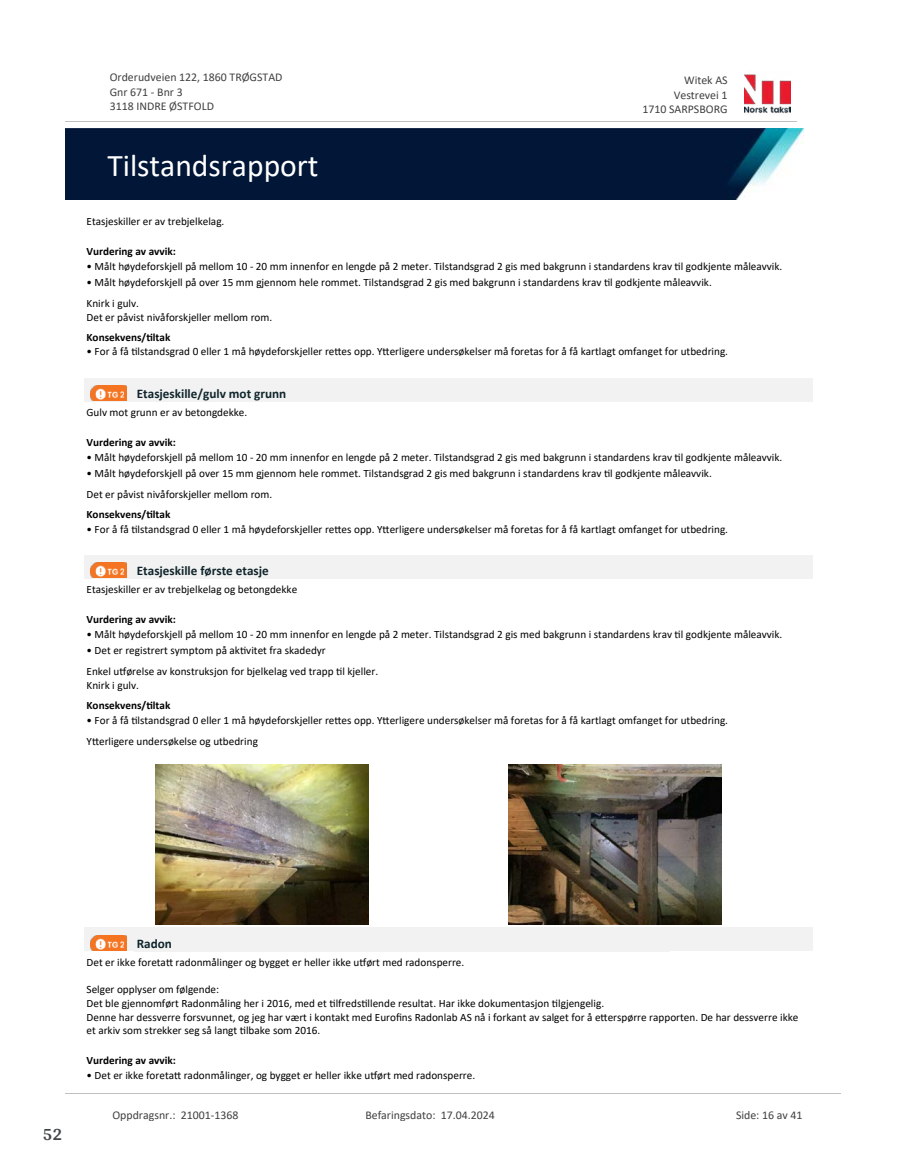
<style>
.page{position:relative;width:915px;height:1172px;background:#fff}
.page>*{position:absolute;margin:0;border:0;box-sizing:border-box;transform-origin:0 0}
.t1{font:31.65px "Calibri";color:#fff}
.t2{font:700 18px "Arya";color:#414749}
.t3{font:700 13.2px "Calibri";color:#0f252c}
.t4{font:11.85px/14.5px "Calibri";color:#404040}
.t5{font:11.25px/20.7px "Calibri";color:#000}
.t6{font:700 11.25px "Calibri";color:#000}
</style>
<div class="page">
<div style="left:84px;top:378px;width:728px;height:24px;background:#f2f2f2"></div>
<img style="left:91px;top:385px;width:35px;height:15px">
<div style="left:84px;top:555px;width:728px;height:24px;background:#f2f2f2"></div>
<div style="left:91px;top:563px;width:35px;height:15px;background:#f47421"></div>
<img style="left:91px;top:562px;width:35px;height:15px">
<img style="left:155px;top:765px;width:213px;height:160px">
<img style="left:508px;top:765px;width:213px;height:160px">
<div style="left:84px;top:927px;width:728px;height:24px;background:#f2f2f2"></div>
<svg style="left:94px;top:935px;width:32px;height:1px"></svg>
<img style="left:91px;top:936px;width:35px;height:14px">
<img style="left:744px;top:74px;width:46px;height:40px">
<hr style="left:65px;top:121px;width:731px;height:1px;background:#c0c0c0">
<img style="left:65px;top:129px;width:738px;height:71px">
<hr style="left:65px;top:1093px;width:775px;height:1px;background:#c0c0c0">
<p class="t4" style="left:110px;top:70px;width:174px">Orderudveien 122, 1860 TRØGSTAD<br>Gnr 671 - Bnr 3<br>3118 INDRE ØSTFOLD</p>
<p class="t4" style="left:684px;top:73px;width:45px">Witek AS</p>
<p class="t4" style="left:673px;top:87px;width:55px">Vestrevei 1</p>
<p class="t4" style="left:642px;top:102px;width:87px">1710 SARPSBORG</p>
<h1 class="t1" style="left:107px;top:143px;width:213px">Tilstandsrapport</h1>
<p class="t5" style="left:86px;top:211px;width:139px">Etasjeskiller er av trebjelkelag.</p>
<p class="t6" style="left:86px;top:244px;width:91px">Vurdering av avvik:</p>
<p class="t5" style="left:86px;top:255px;width:697px">• Målt høydeforskjell på mellom 10 - 20 mm innenfor en lengde på 2 meter. Tilstandsgrad 2 gis med bakgrunn i standardens krav 琀椀l godkjente måleavvik.</p>
<p class="t5" style="left:86px;top:272px;width:626px">• Målt høydeforskjell på over 15 mm gjennom hele rommet. Tilstandsgrad 2 gis med bakgrunn i standardens krav 琀椀l godkjente måleavvik.<br>Knirk i gulv.</p>
<p class="t5" style="left:86px;top:306px;width:187px">Det er påvist nivåforskjeller mellom rom.</p>
<p class="t6" style="left:86px;top:329px;width:85px">Konsekvens/琀椀ltak</p>
<p class="t5" style="left:86px;top:341px;width:642px">• For å få 琀椀lstandsgrad 0 eller 1 må høydeforskjeller re琀琀es opp. Y琀琀erligere undersøkelser må foretas for å få kartlagt omfanget for utbedring.</p>
<p class="t3" style="left:137px;top:384px;width:151px">Etasjeskille/gulv mot grunn</p>
<p class="t5" style="left:86px;top:402px;width:162px">Gulv mot grunn er av betongdekke.</p>
<p class="t6" style="left:86px;top:434px;width:91px">Vurdering av avvik:</p>
<p class="t5" style="left:86px;top:446px;width:697px">• Målt høydeforskjell på mellom 10 - 20 mm innenfor en lengde på 2 meter. Tilstandsgrad 2 gis med bakgrunn i standardens krav 琀椀l godkjente måleavvik.</p>
<p class="t5" style="left:86px;top:463px;width:626px">• Målt høydeforskjell på over 15 mm gjennom hele rommet. Tilstandsgrad 2 gis med bakgrunn i standardens krav 琀椀l godkjente måleavvik.<br>Det er påvist nivåforskjeller mellom rom.</p>
<p class="t6" style="left:86px;top:507px;width:85px">Konsekvens/琀椀ltak</p>
<p class="t5" style="left:86px;top:518px;width:642px">• For å få 琀椀lstandsgrad 0 eller 1 må høydeforskjeller re琀琀es opp. Y琀琀erligere undersøkelser må foretas for å få kartlagt omfanget for utbedring.</p>
<p class="t3" style="left:137px;top:561px;width:133px">Etasjeskille første etasje</p>
<p class="t5" style="left:86px;top:579px;width:212px">Etasjeskiller er av trebjelkelag og betongdekke</p>
<p class="t6" style="left:86px;top:612px;width:91px">Vurdering av avvik:</p>
<p class="t5" style="left:86px;top:623px;width:697px">• Målt høydeforskjell på mellom 10 - 20 mm innenfor en lengde på 2 meter. Tilstandsgrad 2 gis med bakgrunn i standardens krav 琀椀l godkjente måleavvik.</p>
<p class="t5" style="left:86px;top:640px;width:293px">• Det er registrert symptom på ak琀椀vitet fra skadedyr<br>Enkel u琀昀ørelse av konstruksjon for bjelkelag ved trapp 琀椀l kjeller.</p>
<p class="t5" style="left:86px;top:674px;width:54px">Knirk i gulv.</p>
<p class="t6" style="left:86px;top:697px;width:85px">Konsekvens/琀椀ltak</p>
<p class="t5" style="left:86px;top:709px;width:642px;line-height:21.8px">• For å få 琀椀lstandsgrad 0 eller 1 må høydeforskjeller re琀琀es opp. Y琀琀erligere undersøkelser må foretas for å få kartlagt omfanget for utbedring.<br>Y琀琀erligere undersøkelse og utbedring</p>
<h2 class="t2" style="left:43px;top:1123px;width:21px">52</h2>
<p class="t3" style="left:137px;top:934px;width:37px">Radon</p>
<p class="t5" style="left:86px;top:952px;width:379px">Det er ikke foreta琀琀 radonmålinger og bygget er heller ikke u琀昀ørt med radonsperre.</p>
<p class="t5" style="left:86px;top:982px;width:713px;line-height:13.6px">Selger opplyser om følgende:<br>Det ble gjennomført Radonmåling her i 2016, med et 琀椀lfreds琀椀llende resultat. Har ikke dokumentasjon 琀椀lgjengelig.<br>Denne har dessverre forsvunnet, og jeg har vært i kontakt med Euro昀椀ns Radonlab AS nå i forkant av salget for å e琀琀erspørre rapporten. De har dessverre ikke et arkiv som strekker seg så langt 琀椀lbake som 2016.</p>
<p class="t6" style="left:86px;top:1052px;width:91px">Vurdering av avvik:</p>
<p class="t5" style="left:86px;top:1064px;width:390px">• Det er ikke foreta琀琀 radonmålinger, og bygget er heller ikke u琀昀ørt med radonsperre.</p>
<p class="t4" style="left:112px;top:1107px;width:127px">Oppdragsnr.: 21001-1368</p>
<p class="t4" style="left:365px;top:1107px;width:131px">Befaringsdato: 17.04.2024</p>
<p class="t4" style="left:735px;top:1107px;width:68px">Side: 16 av 41</p>
</div>
